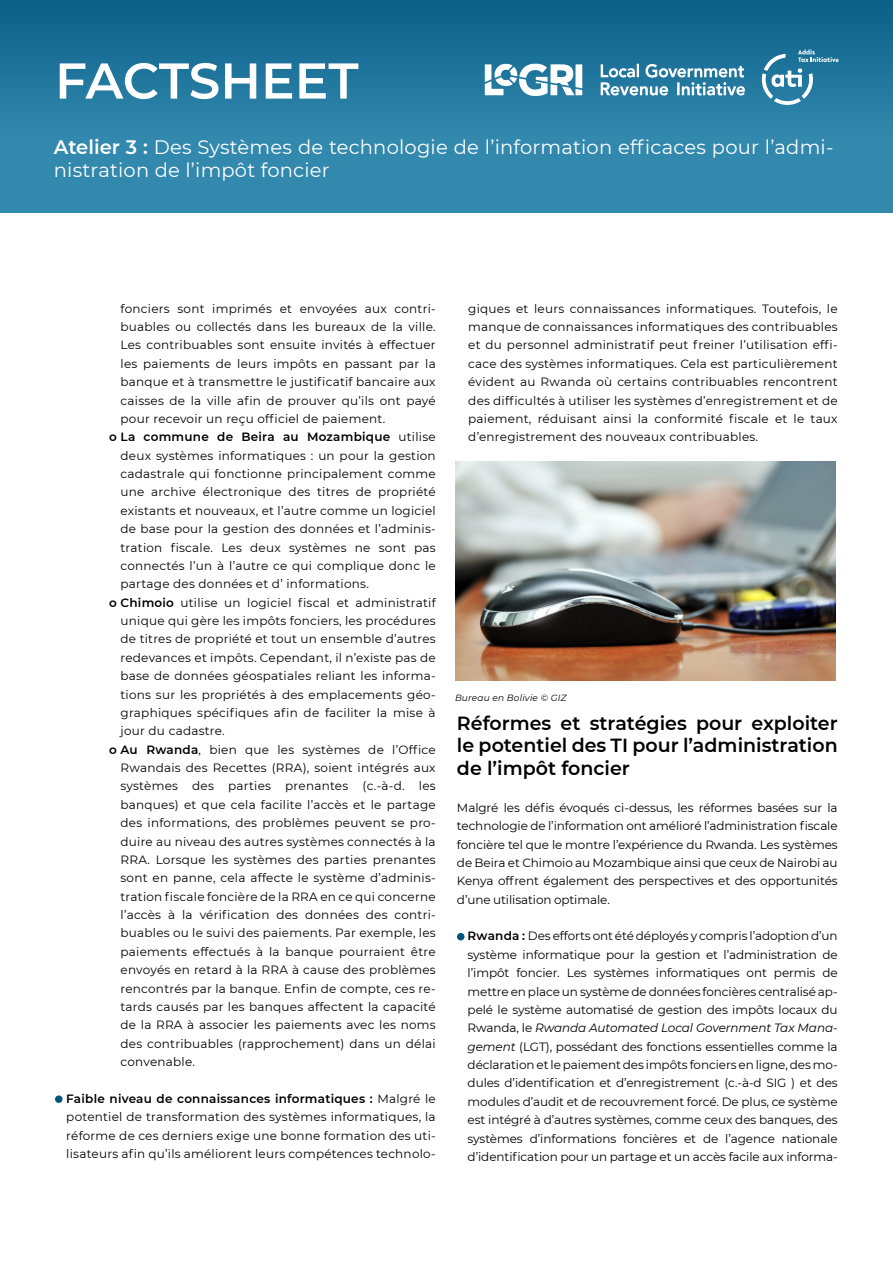
<style>
.page{position:relative;width:893px;height:1263px;background:#fff}
.page>*{position:absolute;margin:0;border:0;box-sizing:border-box;transform-origin:0 0}
.t1{font:600 50.25px "Montserrat";letter-spacing:-.005em;color:#fff}
.t2{font:19.5px/23.4px "Montserrat";letter-spacing:.01em;color:#fff}
.t3{font:600 19.05px/22.6px "Montserrat";color:#000;text-align:justify}
.t4{font:12px/18.3px "Montserrat";letter-spacing:.02em;color:#000;text-align:justify}
.t5{font:600 12px "Montserrat";letter-spacing:.02em;color:#000}
.t6{font:italic 9px "Montserrat";letter-spacing:.02em;color:#000}
.s1{font-weight:600}
.s2{font-weight:400}
.s3{font-style:italic}
</style>
<div class="page">
<div style="left:0;top:0;width:893px;height:213px;background:linear-gradient(to bottom,#0f648b,#3b91b6)"></div>
<svg style="left:485px;top:64px;width:97px;height:32px"></svg>
<svg style="left:601px;top:64px;width:144px;height:32px"></svg>
<svg style="left:760px;top:49px;width:79px;height:57px;background:#478dad"></svg>
<div style="left:55px;top:1095px;width:8px;height:8px;background:#00557d;border-radius:50%"></div>
<div style="left:457px;top:933px;width:7px;height:7px;background:#00557d;border-radius:50%"></div>
<img style="left:455px;top:461px;width:381px;height:219px">
<h1 class="t1" style="left:55px;top:45px;width:305px">FACTSHEET</h1>
<h2 class="t2" style="left:54px;top:135px;width:781px"><span class="s1">Atelier 3 :</span> Des Systèmes de technologie de l’information efficaces pour l’admi&shy;nistration de l’impôt foncier</h2>
<p class="t4" style="left:121px;top:299px;width:317px">fonciers sont imprimés et envoyées aux contri-</p>
<p class="t4" style="left:121px;top:317px;width:317px">buables ou collectés dans les bureaux de la ville.</p>
<p class="t4" style="left:121px;top:336px;width:317px">Les contribuables sont ensuite invités à effectuer</p>
<p class="t4" style="left:121px;top:354px;width:317px">les paiements de leurs impôts en passant par la</p>
<p class="t4" style="left:121px;top:372px;width:317px">banque et à transmettre le justificatif bancaire aux</p>
<p class="t4" style="left:121px;top:391px;width:317px">caisses de la ville afin de prouver qu’ils ont payé</p>
<p class="t4" style="left:121px;top:409px;width:266px">pour recevoir un reçu officiel de paiement.</p>
<p class="t5" style="left:109px;top:429px;width:328px">o La commune de Beira au Mozambique <span class="s2">utilise</span></p>
<p class="t4" style="left:121px;top:446px;width:317px">deux systèmes informatiques : un pour la gestion</p>
<p class="t4" style="left:121px;top:464px;width:317px">cadastrale qui fonctionne principalement comme</p>
<p class="t4" style="left:121px;top:483px;width:317px">une archive électronique des titres de propriété</p>
<p class="t4" style="left:121px;top:501px;width:317px">existants et nouveaux, et l’autre comme un logiciel</p>
<p class="t4" style="left:121px;top:519px;width:317px">de base pour la gestion des données et l’adminis-</p>
<p class="t4" style="left:121px;top:538px;width:317px">tration fiscale. Les deux systèmes ne sont pas</p>
<p class="t4" style="left:121px;top:556px;width:317px">connectés l’un à l’autre ce qui complique donc le</p>
<p class="t4" style="left:121px;top:574px;width:250px">partage des données et d’ informations.</p>
<p class="t4" style="left:109px;top:593px;width:328px"><span class="s1">o Chimoio</span> utilise un logiciel fiscal et administratif</p>
<p class="t4" style="left:121px;top:611px;width:317px">unique qui gère les impôts fonciers, les procédures</p>
<p class="t4" style="left:121px;top:630px;width:317px">de titres de propriété et tout un ensemble d’autres</p>
<p class="t4" style="left:121px;top:648px;width:317px">redevances et impôts. Cependant, il n’existe pas de</p>
<p class="t4" style="left:121px;top:666px;width:317px">base de données géospatiales reliant les informa-</p>
<p class="t4" style="left:121px;top:685px;width:317px">tions sur les propriétés à des emplacements géo-</p>
<p class="t4" style="left:121px;top:703px;width:317px">graphiques spécifiques afin de faciliter la mise à</p>
<p class="t4" style="left:121px;top:721px;width:106px">jour du cadastre.</p>
<p class="t4" style="left:109px;top:740px;width:328px"><span class="s1">o Au Rwanda</span>, bien que les systèmes de l’Office</p>
<p class="t4" style="left:121px;top:758px;width:317px">Rwandais des Recettes (RRA), soient intégrés aux</p>
<p class="t4" style="left:121px;top:777px;width:317px">systèmes des parties prenantes (c.-à-d. les</p>
<p class="t4" style="left:121px;top:795px;width:317px">banques) et que cela facilite l’accès et le partage</p>
<p class="t4" style="left:121px;top:813px;width:317px">des informations, des problèmes peuvent se pro-</p>
<p class="t4" style="left:121px;top:832px;width:317px">duire au niveau des autres systèmes connectés à la</p>
<p class="t4" style="left:121px;top:850px;width:317px">RRA. Lorsque les systèmes des parties prenantes</p>
<p class="t4" style="left:121px;top:868px;width:317px">sont en panne, cela affecte le système d’adminis-</p>
<p class="t4" style="left:121px;top:887px;width:317px">tration fiscale foncière de la RRA en ce qui concerne</p>
<p class="t4" style="left:121px;top:905px;width:317px">l’accès à la vérification des données des contri-</p>
<p class="t4" style="left:121px;top:923px;width:317px">buables ou le suivi des paiements. Par exemple, les</p>
<p class="t4" style="left:121px;top:942px;width:317px">paiements effectués à la banque pourraient être</p>
<p class="t4" style="left:121px;top:960px;width:317px">envoyés en retard à la RRA à cause des problèmes</p>
<p class="t4" style="left:121px;top:979px;width:317px">rencontrés par la banque. Enfin de compte, ces re-</p>
<p class="t4" style="left:121px;top:997px;width:317px">tards causés par les banques affectent la capacité</p>
<p class="t4" style="left:121px;top:1015px;width:317px">de la RRA à associer les paiements avec les noms</p>
<p class="t4" style="left:121px;top:1034px;width:317px">des contribuables (rapprochement) dans un délai</p>
<p class="t4" style="left:121px;top:1052px;width:76px">convenable.</p>
<p class="t4" style="left:66px;top:1089px;width:371px"><span class="s1">Faible niveau de connaissances informatiques :</span> Malgré le potentiel de transformation des systèmes informatiques, la réforme de ces derniers exige une bonne formation des uti&shy;lisateurs afin qu’ils améliorent leurs compétences technolo-</p>
<p class="t4" style="left:468px;top:299px;width:371px">giques et leurs connaissances informatiques. Toutefois, le manque de connaissances informatiques des contribuables et du personnel administratif peut freiner l’utilisation effi&shy;cace des systèmes informatiques. Cela est particulièrement évident au Rwanda où certains contribuables rencontrent des difficultés à utiliser les systèmes d’enregistrement et de paiement, réduisant ainsi la conformité fiscale et le taux d’enregistrement des nouveaux contribuables.</p>
<p class="t6" style="left:455px;top:691px;width:113px">Bureau en Bolivie © GIZ</p>
<h3 class="t3" style="left:457px;top:711px;width:382px">Réformes et stratégies pour exploiter le potentiel des TI pour l’administration de l’impôt foncier</h3>
<p class="t4" style="left:457px;top:798px;width:382px">Malgré les défis évoqués ci-dessus, les réformes basées sur la technologie de l’information ont amélioré l’administration fiscale foncière tel que le montre l’expérience du Rwanda. Les systèmes de Beira et Chimoio au Mozambique ainsi que ceux de Nairobi au Kenya offrent également des perspectives et des opportunités d’une utilisation optimale.</p>
<p class="t4" style="left:468px;top:927px;width:372px"><span class="s1">Rwanda :</span> Des efforts ont été déployés y compris l’adoption d’un système informatique pour la gestion et l’administration de l’impôt foncier. Les systèmes informatiques ont permis de mettre en place un système de données foncières centralisé ap&shy;pelé le système automatisé de gestion des impôts locaux du Rwanda, le <span class="s3">Rwanda Automated Local Government Tax Mana&shy;gement</span> (LGT), possédant des fonctions essentielles comme la déclaration et le paiement des impôts fonciers en ligne, des mo&shy;dules d’identification et d’enregistrement (c.-à-d SIG ) et des modules d’audit et de recouvrement forcé. De plus, ce système est intégré à d’autres systèmes, comme ceux des banques, des systèmes d’informations foncières et de l’agence nationale d’identification pour un partage et un accès facile aux informa-</p>
</div>
